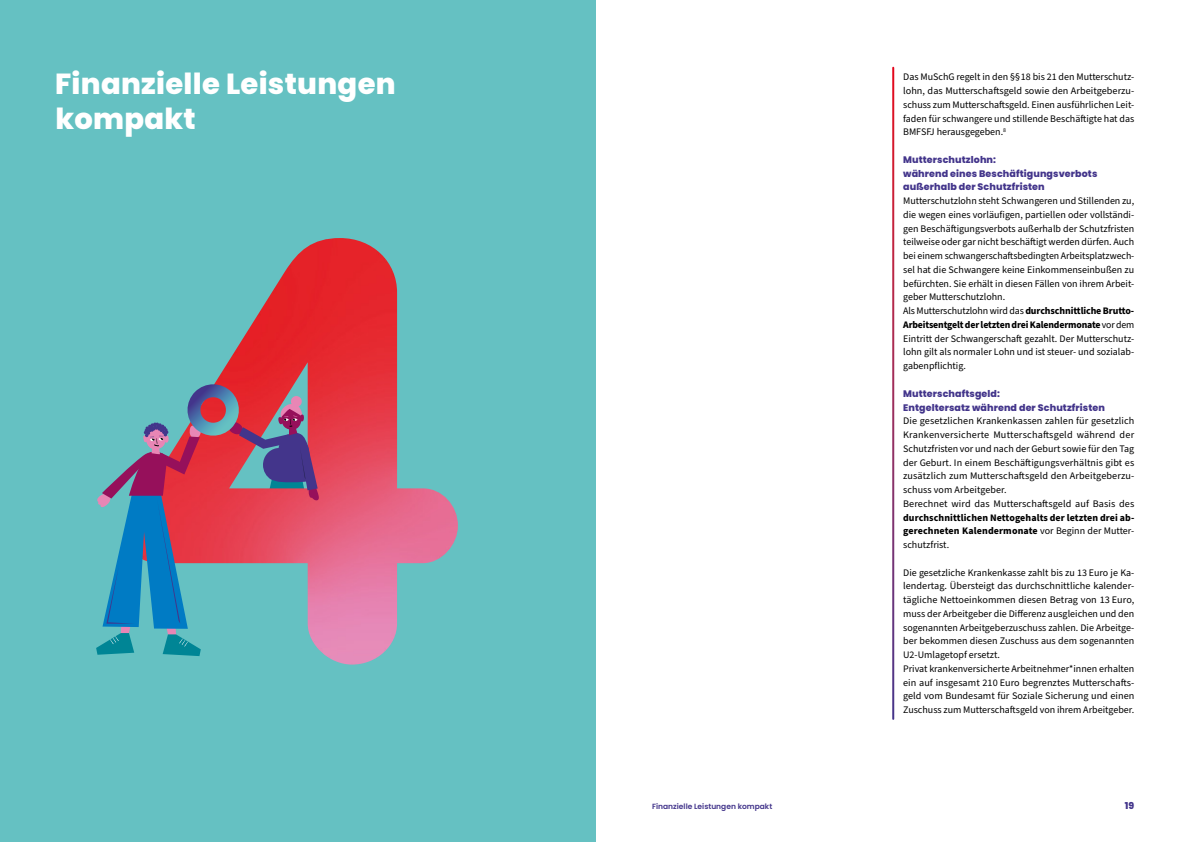
<style>
.page{position:relative;width:1191px;height:842px;background:#fff}
.page>*{position:absolute;margin:0;border:0;box-sizing:border-box;transform-origin:0 0}
.H1_Aufzählung___durchsichtig{font:800 29px/34.4px "Poppins";letter-spacing:.01em;color:#fff}
.Fließtext{font:10px/13.8px "Source Sans Pro";color:#000;text-align:justify}
.t1{font:800 9.5px/13.8px "Poppins";letter-spacing:.01em;color:#43358b}
.t2{font:600 7.5px "Poppins";color:#43358b}
.s1{font-weight:700}
</style>
<div class="page">
<div style="left:0;top:0;width:595px;height:842px;background:#65c1c2"></div>
<img style="left:214px;top:238px;width:244px;height:427px">
<svg style="left:96px;top:384px;width:223px;height:272px"></svg>
<h1 class="H1_Aufzählung___durchsichtig" style="left:55px;top:67px;width:342px">Finanzielle Leistungen kompakt</h1>
<p class="Fließtext" style="left:903px;top:71px;width:233px">Das MuSchG regelt in den §§ 18 bis 21 den Mutterschutz&shy;lohn, das Mutterschaftsgeld sowie den Arbeitgeberzu&shy;schuss zum Mutterschaftsgeld. Einen ausführlichen Leit&shy;faden für schwangere und stillende Beschäftigte hat das BMFSFJ herausgegeben.<sup>8</sup></p>
<h3 class="t1" style="left:903px;top:153px;width:196px">Mutterschutzlohn:<br>während eines Beschäftigungsverbots außerhalb der Schutzfristen</h3>
<p class="Fließtext" style="left:903px;top:194px;width:233px">Mutterschutzlohn steht Schwangeren und Stillenden zu, die wegen eines vorläufigen, partiellen oder vollständi&shy;gen Beschäftigungsverbots außerhalb der Schutzfristen teilweise oder gar nicht beschäftigt werden dürfen. Auch bei einem schwangerschaftsbedingten Arbeitsplatzwech&shy;sel hat die Schwangere keine Einkommenseinbußen zu befürchten. Sie erhält in diesen Fällen von ihrem Arbeit&shy;geber Mutterschutzlohn.</p>
<p class="Fließtext" style="left:903px;top:304px;width:233px">Als Mutterschutzlohn wird das <span class="s1">durchschnittliche Brutto-Arbeitsentgelt der letzten drei Kalendermonate</span> vor dem Eintritt der Schwangerschaft gezahlt. Der Mutterschutz&shy;lohn gilt als normaler Lohn und ist steuer- und sozialab&shy;gabenpflichtig.</p>
<h3 class="t1" style="left:903px;top:387px;width:203px">Mutterschaftsgeld:<br>Entgeltersatz während der Schutzfristen</h3>
<p class="Fließtext" style="left:903px;top:414px;width:233px">Die gesetzlichen Krankenkassen zahlen für gesetzlich Krankenversicherte Mutterschaftsgeld während der Schutzfristen vor und nach der Geburt sowie für den Tag der Geburt. In einem Beschäftigungsverhältnis gibt es zusätzlich zum Mutterschaftsgeld den Arbeitgeberzu&shy;schuss vom Arbeitgeber.</p>
<p class="Fließtext" style="left:903px;top:497px;width:233px">Berechnet wird das Mutterschaftsgeld auf Basis des <span class="s1">durchschnittlichen Nettogehalts der letzten drei ab&shy;gerechneten Kalendermonate</span> vor Beginn der Mutter&shy;schutzfrist.</p>
<p class="Fließtext" style="left:903px;top:566px;width:233px">Die gesetzliche Krankenkasse zahlt bis zu 13 Euro je Ka&shy;lendertag. Übersteigt das durchschnittliche kalender&shy;tägliche Nettoeinkommen diesen Betrag von 13 Euro, muss der Arbeitgeber die Differenz ausgleichen und den sogenannten Arbeitgeberzuschuss zahlen. Die Arbeitge&shy;ber bekommen diesen Zuschuss aus dem sogenannten U2-Umlagetopf ersetzt.</p>
<p class="Fließtext" style="left:903px;top:662px;width:233px">Privat krankenversicherte Arbeitnehmer*innen erhalten ein auf insgesamt 210 Euro begrenztes Mutterschafts&shy;geld vom Bundesamt für Soziale Sicherung und einen Zuschuss zum Mutterschaftsgeld von ihrem Arbeitgeber.</p>
<p class="t2" style="left:652px;top:802px;width:121px">Finanzielle Leistungen kompakt</p>
<p class="t1" style="left:1124px;top:799px;width:11px">19</p>
</div>
